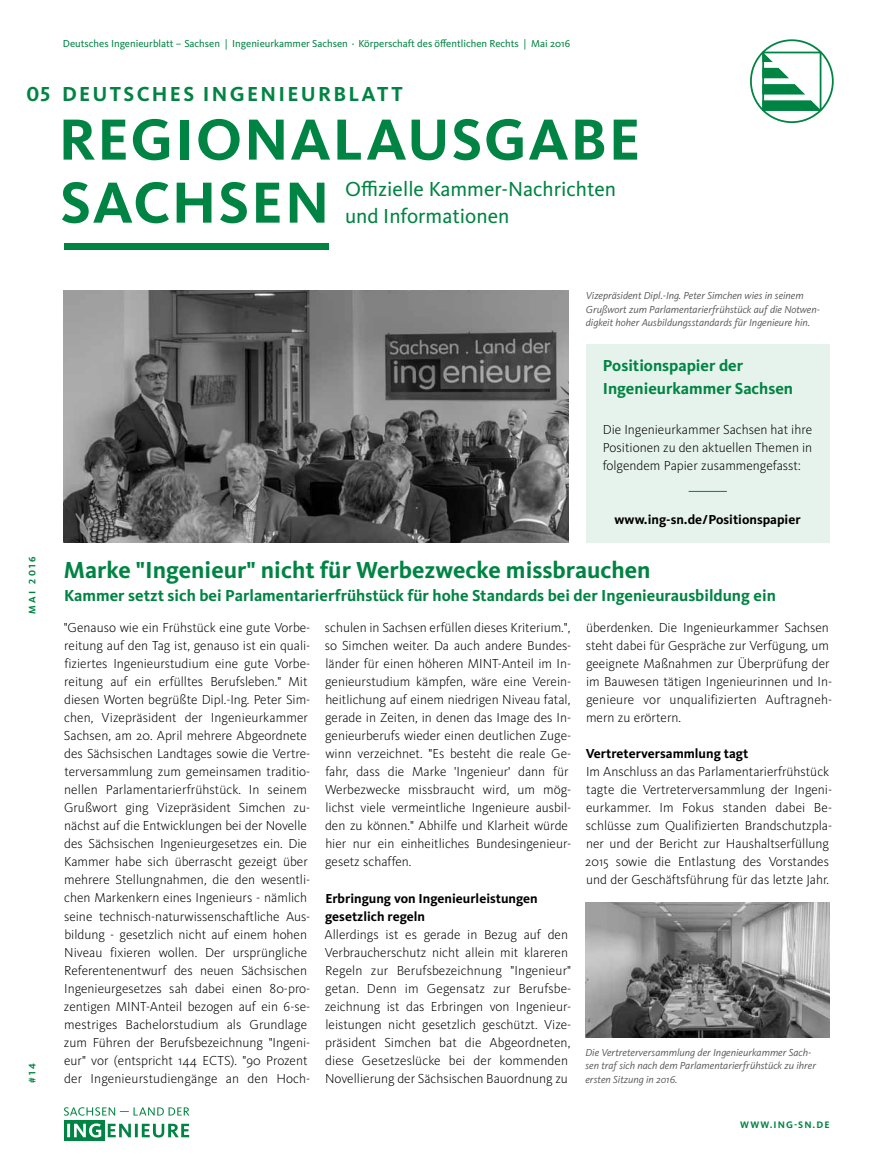
<style>
.page{position:relative;width:872px;height:1170px;background:#fff}
.page>*{position:absolute;margin:0;border:0;box-sizing:border-box;transform-origin:0 0}
.t1{font:700 60px/63px "Kievit OT";letter-spacing:.025em;color:#008443}
.t2{font:700 24px "Kievit OT";color:#008443}
.t3{font:21px/27px "Kievit OT";color:#008443}
.t4{font:700 21px "Kievit OT";letter-spacing:.11em;color:#008443}
.t5{font:700 16.5px/22.5px "Kievit OT";color:#008443}
.t6{font:300 13.5px/18px "Kievit OT";color:#000}
.t7{font:700 13.5px/18px "Kievit OT";color:#000}
.t8{font:italic 10.5px/13.5px "Kievit OT";color:#58595b}
.t9{font:10.5px "Kievit OT";color:#008443}
.t10{font:700 9.75px "Kievit OT";letter-spacing:.12em;color:#008443}
.t11{font:700 9.75px "Kievit OT";letter-spacing:.25em;color:#008443}
</style>
<div class="page">
<svg style="left:750px;top:39px;width:83px;height:84px"></svg>
<div style="left:64px;top:243px;width:264px;height:7px;background:#008443"></div>
<div style="left:64px;top:1119px;width:41px;height:21px;background:#008443"></div>
<svg style="left:64px;top:1107px;width:125px;height:8px"></svg>
<svg style="left:108px;top:1123px;width:81px;height:14px"></svg>
<svg style="left:67px;top:1123px;width:34px;height:14px"></svg>
<img style="left:585px;top:902px;width:244px;height:135px">
<img style="left:64px;top:290px;width:504px;height:252px">
<div style="left:586px;top:344px;width:243px;height:198px;background:#e6f3ec"></div>
<hr style="left:688px;top:491px;width:39px;height:1px;background:#008443">
<p class="t9" style="left:63px;top:38px;width:509px">Deutsches Ingenieurblatt – Sachsen | Ingenieurkammer Sachsen ⋅ Körperschaft des öffentlichen Rechts | Mai 2016</p>
<h3 class="t4" style="left:27px;top:82px;width:25px">05</h3>
<h3 class="t4" style="left:62px;top:82px;width:342px">Deutsches I ngenieurblatt</h3>
<h1 class="t1" style="left:59px;top:108px;width:583px">Regionalausgabe<br>Sachsen</h1>
<h3 class="t3" style="left:345px;top:175px;width:272px">Offizielle Kammer-Nachrichten und Informationen</h3>
<p class="t11" style="left:27px;top:614px;width:59px;rotate:-90deg">MAI 2016</p>
<p class="t11" style="left:27px;top:1083px;width:21px;rotate:-90deg">#14</p>
<p class="t8" style="left:586px;top:289px;width:236px">Vizepräsident Dipl.-Ing. Peter Simchen wies in seinem<br>Grußwort zum Parlamentarierfrühstück auf die Notwen&shy;digkeit hoher Ausbildungsstandards für Ingenieure hin.</p>
<p class="t5" style="left:603px;top:354px;width:192px">Positionspapier der<br>I ngenieurkammer Sachsen</p>
<p class="t6" style="left:603px;top:421px;width:211px;text-align:justify">Die Ingenieurkammer Sachsen hat ihre Positionen zu den aktuellen Themen in folgendem Papier zusammengefasst:</p>
<p class="t7" style="left:614px;top:511px;width:188px">www.ing-sn.de/Positionspapier</p>
<h2 class="t2" style="left:64px;top:556px;width:588px">Marke "I ngenieur" nicht für Werbezwecke missbrauchen</h2>
<p class="t5" style="left:64px;top:584px;width:713px">Kammer setzt sich bei Parlamentarierfrühstück für hohe Standards bei der I ngenieurausbildung ein</p>
<p class="t6" style="left:64px;top:619px;width:248px">"Genauso wie ein Frühstück eine gute Vorbe&shy;reitung auf den Tag ist, genauso ist ein quali&shy;fiziertes Ingenieurstudium eine gute Vorbe&shy;reitung auf ein erfülltes Berufsleben." Mit diesen Worten begrüßte Dipl.-Ing. Peter Sim&shy;chen, Vizepräsident der Ingenieurkammer Sachsen, am 20. April mehrere Abgeordnete des Sächsischen Landtages sowie die Vertre&shy;terversammlung zum gemeinsamen traditio&shy;nellen Parlamentarierfrühstück. In seinem Grußwort ging Vizepräsident Simchen zu&shy;nächst auf die Entwicklungen bei der Novelle des Sächsischen Ingenieurgesetzes ein. Die Kammer habe sich überrascht gezeigt über mehrere Stellungnahmen, die den wesentli&shy;chen Markenkern eines Ingenieurs - nämlich seine technisch-naturwissenschaftliche Aus&shy;bildung - gesetzlich nicht auf einem hohen Niveau fixieren wollen. Der ursprüngliche Referentenentwurf des neuen Sächsischen Ingenieurgesetzes sah dabei einen 80-pro&shy;zentigen MINT-Anteil bezogen auf ein 6-se&shy;mestriges Bachelorstudium als Grundlage zum Führen der Berufsbezeichnung "Ingeni&shy;eur" vor (entspricht 144 ECTS). "90 Prozent der Ingenieurstudiengänge an den Hoch-</p>
<p class="t6" style="left:325px;top:619px;width:248px">schulen in Sachsen erfüllen dieses Kriterium.", so Simchen weiter. Da auch andere Bundes&shy;länder für einen höheren MINT-Anteil im In&shy;genieurstudium kämpfen, wäre eine Verein&shy;heitlichung auf einem niedrigen Niveau fatal, gerade in Zeiten, in denen das Image des In&shy;genieurberufs wieder einen deutlichen Zuge&shy;winn verzeichnet. "Es besteht die reale Ge&shy;fahr, dass die Marke 'Ingenieur' dann für Werbezwecke missbraucht wird, um mög&shy;lichst viele vermeintliche Ingenieure ausbil&shy;den zu können." Abhilfe und Klarheit würde hier nur ein einheitliches Bundesingenieur&shy;gesetz schaffen.</p>
<p class="t7" style="left:325px;top:888px;width:214px">Erbringung von I ngenieurleistungen gesetzlich regeln</p>
<p class="t6" style="left:324px;top:925px;width:248px">Allerdings ist es gerade in Bezug auf den Verbraucherschutz nicht allein mit klareren Regeln zur Berufsbezeichnung "Ingenieur" getan. Denn im Gegensatz zur Berufsbe&shy;zeichnung ist das Erbringen von Ingenieur&shy;leistungen nicht gesetzlich geschützt. Vize&shy;präsident Simchen bat die Abgeordneten, diese Gesetzeslücke bei der kommenden Novellierung der Sächsischen Bauordnung zu</p>
<p class="t6" style="left:586px;top:619px;width:248px">überdenken. Die Ingenieurkammer Sachsen steht dabei für Gespräche zur Verfügung, um geeignete Maßnahmen zur Überprüfung der im Bauwesen tätigen Ingenieurinnen und In&shy;genieure vor unqualifizierten Auftragneh&shy;mern zu erörtern.</p>
<p class="t7" style="left:586px;top:744px;width:164px">Vertreterversammlung tagt</p>
<p class="t6" style="left:585px;top:763px;width:248px">Im Anschluss an das Parlamentarierfrühstück tagte die Vertreterversammlung der Ingeni&shy;eurkammer. Im Fokus standen dabei Be&shy;schlüsse zum Qualifizierten Brandschutzpla&shy;ner und der Bericht zur Haushaltserfüllung 2015 sowie die Entlastung des Vorstandes und der Geschäftsführung für das letzte Jahr.</p>
<p class="t8" style="left:585px;top:1045px;width:232px">Die Vertreterversammlung der Ingenieurkammer Sach&shy;sen traf sich nach dem Parlamentarierfrühstück zu ihrer ersten Sitzung in 2016.</p>
<p class="t10" style="left:740px;top:1118px;width:91px">www.ing-sn.de</p>
</div>
